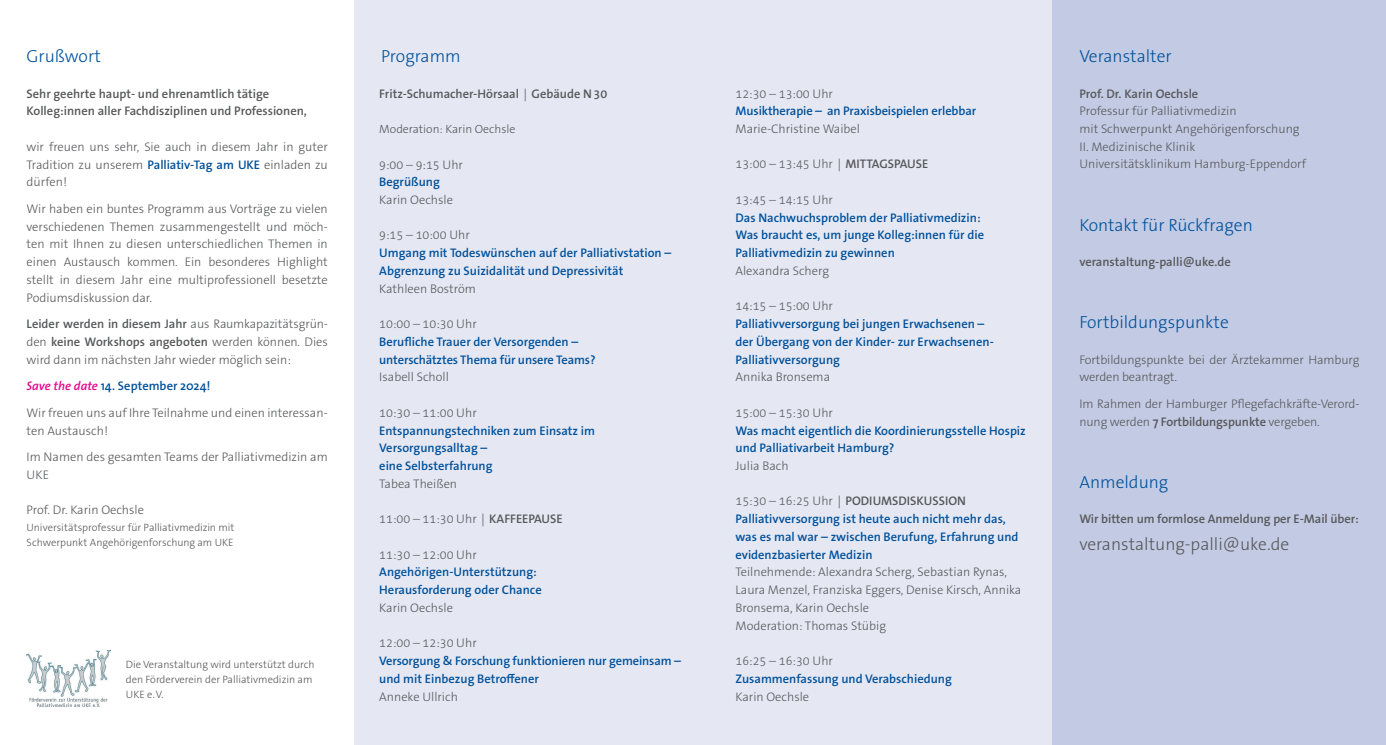
<style>
.page{position:relative;width:1386px;height:745px;background:#fff}
.page>*{position:absolute;margin:0;border:0;box-sizing:border-box;transform-origin:0 0}
.t1{font:300 17.5px "The Sans Os F";color:#01519a}
.t2{font:300 17.5px "The Sans Os F";color:#57585a}
.t3{font:300 12.5px/17.8px "The Sans Os F";color:#57585a}
.t4{font:600 12.5px/17.8px "The Sans Os F";color:#01519b}
.t5{font:600 12.5px/17.8px "The Sans Os F";color:#57585a}
.t6{font:600 12.5px/17.8px "The Sans Os F";color:#01519a}
.t7{font:300 11.88px "The Sans Os F";color:#57585a}
.t8{font:300 10.62px/15px "The Sans Os F";color:#57585a}
.s1{font-weight:600;color:#01519a}
.s2{font-weight:600}
.s3{font-weight:600;font-style:italic;color:#ed028c}
.s4{font-weight:300;color:#57585a}
.s5{color:#57585a}
</style>
<div class="page">
<div style="left:354px;top:0;width:1031px;height:744px;background:#e5e8f3"></div>
<div style="left:1052px;top:0;width:333px;height:744px;background:#c3cbe4"></div>
<img style="left:27px;top:650px;width:83px;height:56px">
<h1 class="t1" style="left:27px;top:45px;width:76px">Grußwort</h1>
<h1 class="t1" style="left:381px;top:45px;width:81px">Programm</h1>
<h1 class="t1" style="left:1079px;top:45px;width:94px">Veranstalter</h1>
<p class="t5" style="left:27px;top:84px;width:282px">Sehr geehrte haupt- und ehrenamtlich tätige<br>Kolleg:innen aller Fachdisziplinen und Professionen,</p>
<p class="t3" style="left:27px;top:138px;width:303px;text-align:justify">wir freuen uns sehr, Sie auch in diesem Jahr in guter Tradition zu unserem <span class="s1">Palliativ-Tag am UKE</span> einladen zu dürfen!</p>
<p class="t3" style="left:27px;top:200px;width:303px;text-align:justify">Wir haben ein buntes Programm aus Vorträge zu vielen verschiedenen Themen zusammengestellt und möch&shy;ten mit Ihnen zu diesen unterschiedlichen Themen in einen Austausch kommen. Ein besonderes Highlight stellt in diesem Jahr eine multiprofessionell besetzte Podiumsdiskussion dar.</p>
<p class="t3" style="left:27px;top:315px;width:303px;text-align:justify"><span class="s2">Leider werden in diesem Jahr</span> aus Raumkapazitätsgrün&shy;den <span class="s2">keine Workshops angeboten</span> werden können. Dies wird dann im nächsten Jahr wieder möglich sein:</p>
<p class="t3" style="left:27px;top:372px;width:303px;line-height:26.6px"><span class="s3">Save the date</span> <span class="s1">14. September 2024!<br></span>Wir freuen uns auf Ihre Teilnahme und einen interessan-</p>
<p class="t3" style="left:27px;top:417px;width:303px;line-height:26.6px">ten Austausch!<br>Im Namen des gesamten Teams der Palliativmedizin am</p>
<p class="t3" style="left:27px;top:465px;width:24px">UKE</p>
<p class="t3" style="left:27px;top:501px;width:119px">Prof. Dr. Karin Oechsle</p>
<p class="t8" style="left:27px;top:520px;width:209px">Universitätsprofessur für Palliativmedizin mit<br>Schwerpunkt Angehörigenforschung am UKE</p>
<p class="t8" style="left:126px;top:656px;width:190px">Die Veranstaltung wird unterstützt durch den Förderverein der Palliativmedizin am<br>UKE e.V.</p>
<p class="t5" style="left:379px;top:84px;width:229px">Fritz-Schumacher-Hörsaal Gebäude N30</p>
<p class="t7" style="left:379px;top:121px;width:138px">Moderation: Karin Oechsle</p>
<p class="t3" style="left:379px;top:155px;width:85px">9:00 – 9:15 Uhr</p>
<p class="t4" style="left:379px;top:173px;width:62px">Begrüßung</p>
<p class="t3" style="left:379px;top:191px;width:75px">Karin Oechsle</p>
<p class="t3" style="left:379px;top:226px;width:92px">9:15 – 10:00 Uhr</p>
<p class="t4" style="left:379px;top:244px;width:294px">Umgang mit Todeswünschen auf der Palliativstation –<br>Abgrenzung zu Suizidalität und Depressivität</p>
<p class="t3" style="left:379px;top:279px;width:98px">Kathleen Boström</p>
<p class="t3" style="left:379px;top:315px;width:99px">10:00 – 10:30 Uhr</p>
<p class="t4" style="left:379px;top:332px;width:218px">Berufliche Trauer der Versorgenden – unterschätztes Thema für unsere Teams?</p>
<p class="t3" style="left:379px;top:368px;width:71px">Isabell Scholl</p>
<p class="t3" style="left:379px;top:403px;width:99px">10:30 – 11:00 Uhr</p>
<p class="t4" style="left:379px;top:421px;width:217px">Entspannungstechniken zum Einsatz im<br>Versorgungsalltag –<br>eine Selbsterfahrung</p>
<p class="t3" style="left:379px;top:474px;width:79px">Tabea Theißen</p>
<p class="t3" style="left:379px;top:510px;width:185px">11:00 – 11:30 Uhr <span class="s2">KAFFEEPAUSE</span></p>
<p class="t3" style="left:379px;top:545px;width:99px">11:30 – 12:00 Uhr</p>
<p class="t6" style="left:379px;top:563px;width:164px">Angehörigen-Unterstützung:<br>Herausforderung oder Chance</p>
<p class="t3" style="left:379px;top:598px;width:75px">Karin Oechsle</p>
<p class="t3" style="left:379px;top:634px;width:99px">12:00 – 12:30 Uhr</p>
<p class="t4" style="left:379px;top:651px;width:303px">Versorgung &amp; Forschung funktionieren nur gemeinsam – und mit Einbezug Betroffener</p>
<p class="t3" style="left:379px;top:687px;width:80px">Anneke Ullrich</p>
<p class="t3" style="left:735px;top:84px;width:99px">12:30 – 13:00 Uhr</p>
<p class="t4" style="left:735px;top:102px;width:242px">Musiktherapie – an Praxisbeispielen erlebbar</p>
<p class="t3" style="left:735px;top:120px;width:126px">Marie-Christine Waibel</p>
<p class="t3" style="left:735px;top:155px;width:194px">13:00 – 13:45 Uhr <span class="s2">MITTAGSPAUSE</span></p>
<p class="t3" style="left:735px;top:191px;width:99px">13:45 – 14:15 Uhr</p>
<p class="t4" style="left:735px;top:208px;width:250px">Das Nachwuchsproblem der Palliativmedizin:<br>Was braucht es, um junge Kolleg:innen für die<br>Palliativmedizin zu gewinnen</p>
<p class="t3" style="left:735px;top:262px;width:95px">Alexandra Scherg</p>
<p class="t3" style="left:735px;top:297px;width:99px">14:15 – 15:00 Uhr</p>
<p class="t4" style="left:735px;top:315px;width:260px">Palliativversorgung bei jungen Erwachsenen – der Übergang von der Kinder- zur Erwachsenen-<br>Palliativversorgung</p>
<p class="t3" style="left:735px;top:368px;width:96px">Annika Bronsema</p>
<p class="t3" style="left:735px;top:403px;width:99px">15:00 – 15:30 Uhr</p>
<p class="t4" style="left:735px;top:421px;width:292px">Was macht eigentlich die Koordinierungsstelle Hospiz und Palliativarbeit Hamburg?</p>
<p class="t3" style="left:735px;top:456px;width:55px">Julia Bach</p>
<p class="t4" style="left:735px;top:492px;width:284px"><span class="s4">15:30 – 16:25 Uhr</span> <span class="s5">PODIUMSDISKUSSION </span>Palliativversorgung ist heute auch nicht mehr das, was es mal war – zwischen Berufung, Erfahrung und evidenzbasierter Medizin</p>
<p class="t3" style="left:735px;top:563px;width:287px">Teilnehmende: Alexandra Scherg, Sebastian Rynas, Laura Menzel, Franziska Eggers, Denise Kirsch, Annika Bronsema, Karin Oechsle<br>Moderation: Thomas Stübig</p>
<p class="t3" style="left:735px;top:651px;width:99px">16:25 – 16:30 Uhr</p>
<p class="t4" style="left:735px;top:669px;width:218px">Zusammenfassung und Verabschiedung</p>
<p class="t3" style="left:735px;top:687px;width:75px">Karin Oechsle</p>
<p class="t5" style="left:1079px;top:84px;width:120px">Prof. Dr. Karin Oechsle</p>
<p class="t3" style="left:1079px;top:102px;width:228px">Professur für Palliativmedizin<br>mit Schwerpunkt Angehörigenforschung II. Medizinische Klinik Universitätsklinikum Hamburg-Eppendorf</p>
<h1 class="t1" style="left:1079px;top:213px;width:175px">Kontakt für Rückfragen</h1>
<p class="t5" style="left:1079px;top:253px;width:153px">veranstaltung-palli@uke.de</p>
<h1 class="t1" style="left:1079px;top:311px;width:151px">Fortbildungspunkte</h1>
<p class="t3" style="left:1079px;top:350px;width:281px">Fortbildungspunkte bei der Ärztekammer Hamburg werden beantragt.</p>
<p class="t3" style="left:1079px;top:394px;width:281px">Im Rahmen der Hamburger Pflegefachkräfte-Verord&shy;nung werden <span class="s2">7 Fortbildungspunkte</span> vergeben.</p>
<h1 class="t1" style="left:1079px;top:470px;width:90px">Anmeldung</h1>
<p class="t5" style="left:1079px;top:510px;width:281px">Wir bitten um formlose Anmeldung per E-Mail über:</p>
<h1 class="t2" style="left:1079px;top:532px;width:211px">veranstaltung-palli@uke.de</h1>
</div>
